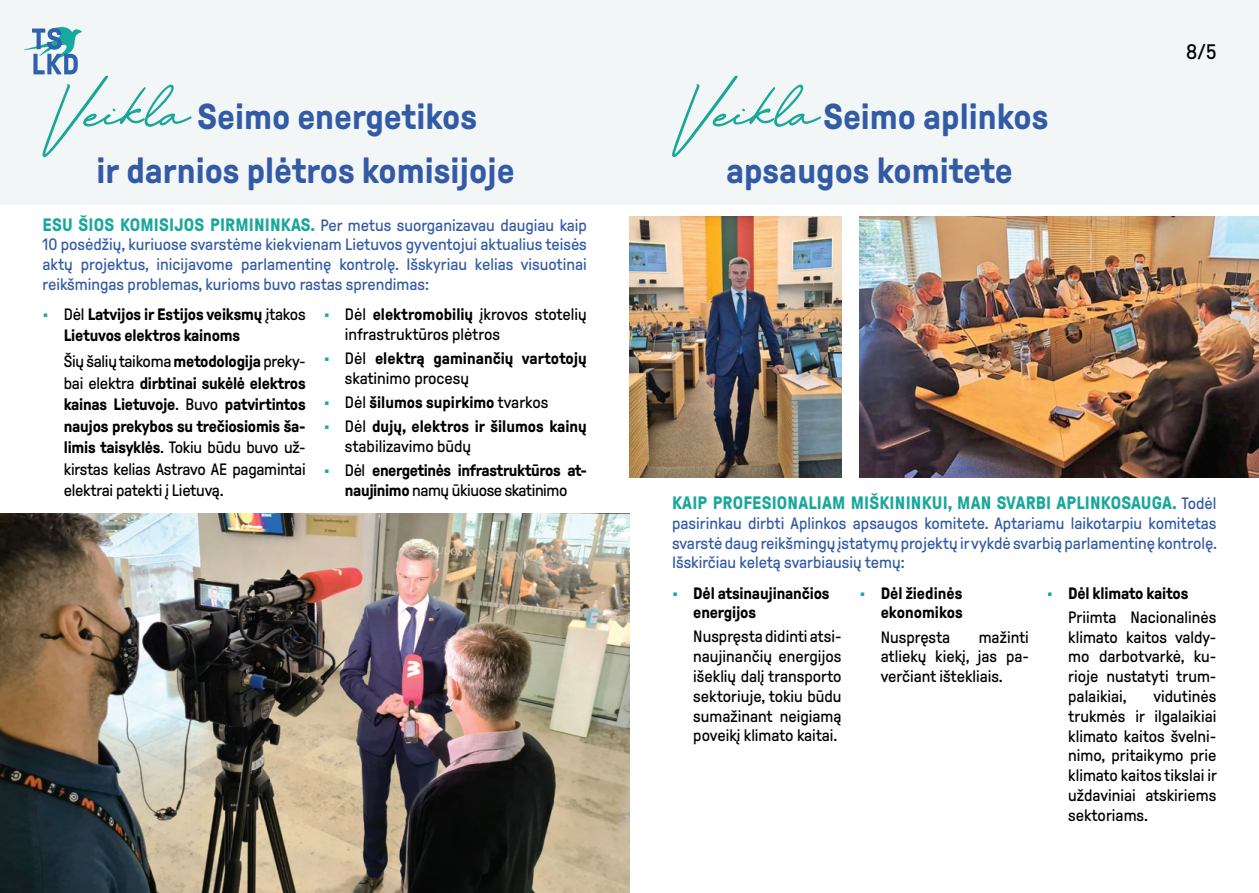
<style>
.page{position:relative;width:1259px;height:893px;background:#fff}
.page>*{position:absolute;margin:0;border:0;box-sizing:border-box;transform-origin:0 0}
.t1{font:108px "TSLKD";color:#1aa79b}
.t2{font:700 36px/54px "GT Pressura Pro";color:#335ba5}
.t3{font:21px "GT Pressura Pro";color:#000}
.t4{font:700 18px "GT Pressura Pro";color:#1aa79b}
.t5{font:16.5px/19.8px "GT Pressura Pro";color:#000;text-align:justify}
.t6{font:16.5px/19.8px "GT Pressura Pro";color:#335ba5;text-align:justify}
.t7{font:700 16.5px/20px "GT Pressura Pro";letter-spacing:-.01em;color:#000}
.s1{font-weight:700;font-size:18px;color:#1aa79b}
.s2{font-weight:400;color:#1aa79b}
.s3{font-weight:400}
.s4{font-weight:700}
.s5{color:#1aa79b}
</style>
<div class="page">
<div style="left:0;top:0;width:1259px;height:204px;background:#f3f6f7"></div>
<svg style="left:24px;top:27px;width:58px;height:47px"></svg>
<img style="left:629px;top:217px;width:212px;height:261px">
<img style="left:859px;top:217px;width:400px;height:261px">
<img style="left:0;top:513px;width:629px;height:380px">
<h1 class="t1" style="left:43px;top:36px;width:149px">Veikla</h1>
<h2 class="t2" style="left:97px;top:90px;width:419px;text-indent:101px">Seimo energetikos<br>ir darnios plėtros komisijoje</h2>
<p class="t4" style="left:43px;top:215px;width:46px">Esu šios</p>
<p class="t4" style="left:120px;top:215px;width:2px">komisijos</p>
<p class="t4" style="left:210px;top:215px;width:10px">pirmininkas</p>
<p class="t6" style="left:43px;top:215px;width:546px;text-indent:268px"><span class="s1">.</span> Per metus suorganizavau daugiau kaip 10 posėdžių, kuriuose svarstėme kiekvienam Lietuvos gyventojui aktualius teisės aktų projektus, inicijavome parlamentinę kontrolę. Išskyriau kelias visuotinai reikšmingas problemas, kurioms buvo rastas sprendimas:</p>
<p class="t7" style="left:64px;top:304px;width:243px;line-height:21.5px;text-indent:-21px"><span class="s2">•</span> <span class="s3">Dėl</span> Latvijos ir Estijos veiksmų <span class="s3">įtakos<br></span>Lietuvos elektros kainoms</p>
<p class="t5" style="left:64px;top:351px;width:243px;line-height:21.5px">Šių šalių taikoma <span class="s4">metodologija</span> preky&shy;bai elektra <span class="s4">dirbtinai sukėlė elektros kainas Lietuvoje</span>. Buvo <span class="s4">patvirtintos naujos prekybos su trečiosiomis ša&shy;limis taisyklės</span>. Tokiu būdu buvo už&shy;kirstas kelias Astravo AE pagamintai elektrai patekti į Lietuvą.</p>
<p class="t5" style="left:345px;top:304px;width:243px;text-indent:-21px"><span class="s5">•</span> Dėl <span class="s4">elektromobilių</span> įkrovos stotelių infrastruktūros plėtros</p>
<p class="t7" style="left:345px;top:349px;width:243px;text-indent:-21px"><span class="s2">•</span> <span class="s3">Dėl</span> elektrą gaminančių vartotojų <span class="s3">skatinimo procesų</span></p>
<p class="t7" style="left:324px;top:393px;width:226px"><span class="s2">•</span> <span class="s3">Dėl</span> šilumos supirkimo <span class="s3">tvarkos</span></p>
<p class="t7" style="left:345px;top:417px;width:243px;text-indent:-21px"><span class="s2">•</span> <span class="s3">Dėl</span> dujų, elektros ir šilumos kainų <span class="s3">stabilizavimo būdų</span></p>
<p class="t7" style="left:324px;top:461px;width:265px;text-align:center"><span class="s2">•</span> <span class="s3">Dėl</span> energetinės infrastruktūros at&shy;naujinimo <span class="s3">namų ūkiuose skatinimo</span></p>
<h1 class="t1" style="left:672px;top:36px;width:149px">Veikla</h1>
<h2 class="t2" style="left:726px;top:90px;width:324px;text-indent:97px">Seimo aplinkos apsaugos komitete</h2>
<p class="t3" style="left:1186px;top:41px;width:32px">8/5</p>
<p class="t4" style="left:672px;top:493px;width:91px">Kaip profesionaliam</p>
<p class="t4" style="left:851px;top:493px;width:10px">miškininkui</p>
<p class="t4" style="left:948px;top:493px;width:21px">, man</p>
<p class="t4" style="left:996px;top:493px;width:3px">svarbi</p>
<p class="t4" style="left:1056px;top:493px;width:8px">aplinkosauga</p>
<p class="t6" style="left:672px;top:494px;width:546px;text-indent:500px"><span class="s1">.</span> Todėl pasirinkau dirbti Aplinkos apsaugos komitete. Aptariamu laikotarpiu komitetas svarstė daug reikšmingų įstatymų projektų ir vykdė svarbią parlamentinę kontrolę.<br>Išskirčiau keletą svarbiausių temų:</p>
<p class="t7" style="left:693px;top:583px;width:138px;text-indent:-21px"><span class="s2">•</span> Dėl atsinaujinančios energijos</p>
<p class="t5" style="left:693px;top:627px;width:150px">Nuspręsta didinti atsi&shy;naujinančių energijos išeklių dalį transporto sektoriuje, tokiu būdu sumažinant neigiamą poveikį klimato kaitai.</p>
<p class="t7" style="left:859px;top:583px;width:105px;text-align:right"><span class="s2">•</span> Dėl žiedinės ekonomikos</p>
<p class="t5" style="left:880px;top:627px;width:71px">Nuspręsta</p>
<p class="t5" style="left:880px;top:627px;width:150px;text-indent:98px">mažinti atliekų kiekį, jas pa&shy;verčiant ištekliais.</p>
<p class="t5" style="left:1068px;top:581px;width:150px;line-height:24px;text-indent:-21px"><span class="s5">•</span> <span class="s4">Dėl klimato kaitos<br></span>Priimta Nacionalinės</p>
<p class="t5" style="left:1068px;top:627px;width:150px">klimato kaitos valdy&shy;mo darbotvarkė, ku&shy;rioje nustatyti trum&shy;palaikiai,</p>
<p class="t5" style="left:1068px;top:686px;width:150px;text-indent:85px">vidutinės trukmės ir ilgalaikiai klimato kaitos švelni&shy;nimo, pritaikymo prie klimato kaitos tikslai ir uždaviniai atskiriems sektoriams.</p>
</div>
